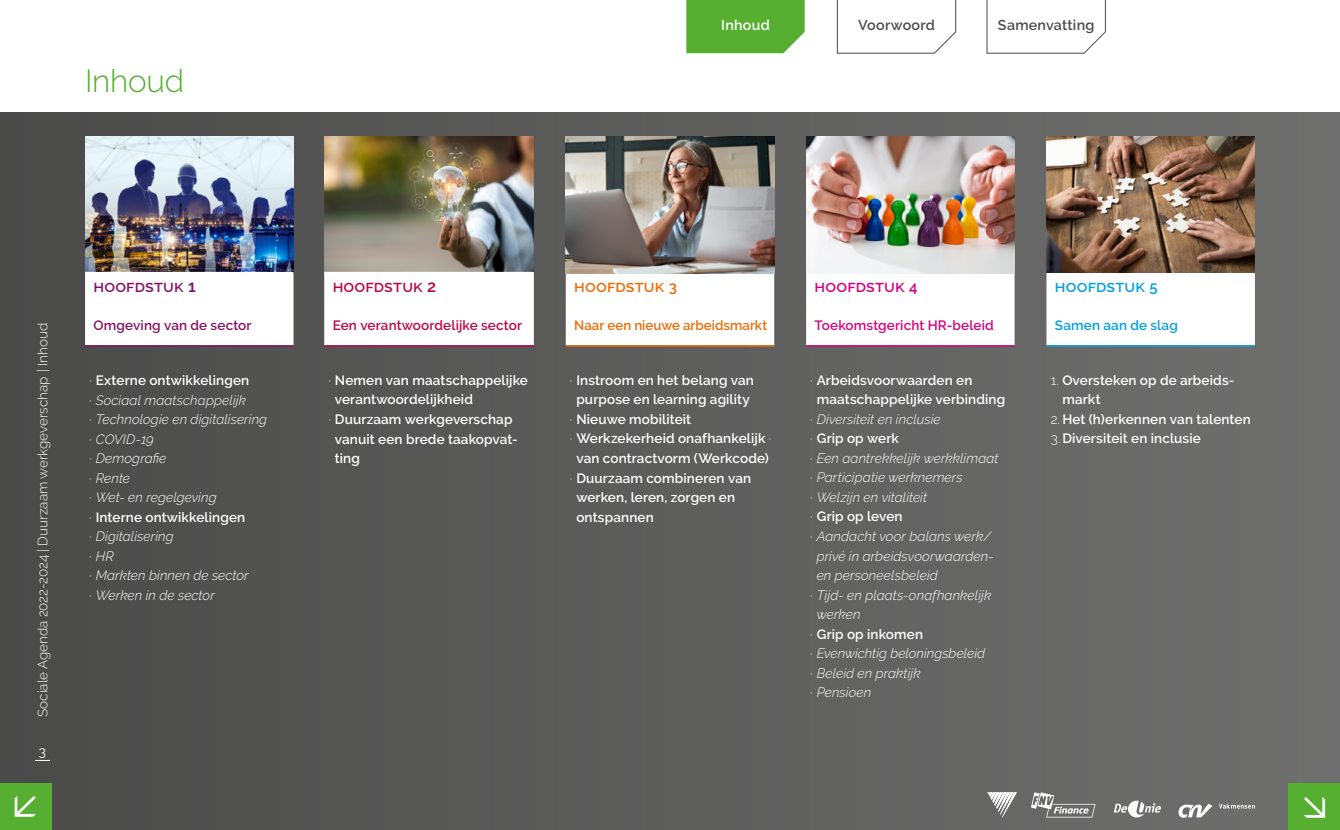
<style>
.page{position:relative;width:1340px;height:830px;background:#fff}
.page>*{position:absolute;margin:0;border:0;box-sizing:border-box;transform-origin:0 0}
.t1{font:300 31.5px "Raleway";letter-spacing:-.01em;color:#56af31}
.t2{font:600 16.5px "Raleway";color:#ed6b06}
.t3{font:600 16.5px "Raleway";color:#d4007f}
.t4{font:600 16.5px "Raleway";color:#009fe3}
.t5{font:600 16.5px "Raleway";color:#b90748}
.t6{font:600 16.5px "Raleway";color:#851163}
.t7{font:600 14.25px "Raleway";letter-spacing:.02em;color:#4a4a49}
.t8{font:600 14.25px "Raleway";letter-spacing:.02em;color:#fff}
.t9{font:italic 300 13.5px/19.5px "Raleway";letter-spacing:.01em;color:#fff}
.t10{font:600 13.5px/19.5px "Raleway";letter-spacing:.01em;color:#fff}
.t11{font:300 13.5px "Raleway";color:#fff}
.t12{font:600 13.5px "Raleway";letter-spacing:.01em;color:#b90748}
.t13{font:600 13.5px "Raleway";letter-spacing:.005em;color:#ed6b06}
.t14{font:600 13.5px "Raleway";letter-spacing:.01em;color:#d4007f}
.t15{font:600 13.5px "Raleway";letter-spacing:.01em;color:#851163}
.t16{font:600 13.5px "Raleway";letter-spacing:.01em;color:#009fe3}
.t17{font:13.5px "Raleway";color:#fff}
.s1{font-style:normal}
.s2{font-weight:600;font-style:normal}
.s3{font-weight:300}
.s4{font-size:15px}
</style>
<div class="page">
<div style="left:0;top:92px;width:1339px;height:737px;background:linear-gradient(to right,#4b4a4a,#70706f)"></div>
<div style="left:0;top:782px;width:51px;height:47px;background:#56af31"></div>
<div style="left:0;top:0;width:1339px;height:112px;background:#fff"></div>
<div style="left:566px;top:272px;width:208px;height:73px;background:#fff"></div>
<hr style="left:566px;top:345px;width:208px;height:1px;background:#ed6b06">
<div style="left:806px;top:272px;width:208px;height:73px;background:#fff"></div>
<hr style="left:806px;top:345px;width:208px;height:1px;background:#d4007f">
<div style="left:1046px;top:272px;width:208px;height:73px;background:#fff"></div>
<hr style="left:1046px;top:345px;width:208px;height:1px;background:#009fe3">
<div style="left:1288px;top:782px;width:51px;height:47px;background:#56af31"></div>
<svg style="left:35px;top:759px;width:15px;height:1px"></svg>
<svg style="left:986px;top:0;width:120px;height:54px"></svg>
<div style="left:686px;top:0;width:118px;height:53px;background:#56af31"></div>
<svg style="left:836px;top:0;width:120px;height:54px"></svg>
<img style="left:85px;top:136px;width:208px;height:136px">
<img style="left:324px;top:136px;width:210px;height:136px">
<img style="left:566px;top:136px;width:208px;height:137px">
<img style="left:806px;top:136px;width:208px;height:137px">
<img style="left:1046px;top:136px;width:208px;height:136px">
<div style="left:324px;top:272px;width:210px;height:73px;background:#fff"></div>
<hr style="left:324px;top:345px;width:210px;height:1px;background:#b90748">
<div style="left:85px;top:272px;width:208px;height:73px;background:#fff"></div>
<hr style="left:85px;top:345px;width:208px;height:1px;background:#851163">
<svg style="left:1030px;top:792px;width:65px;height:25px;background:#888787"></svg>
<svg style="left:1178px;top:803px;width:34px;height:14px"></svg>
<svg style="left:1218px;top:803px;width:36px;height:5px"></svg>
<svg style="left:1113px;top:800px;width:48px;height:17px"></svg>
<svg style="left:987px;top:792px;width:29px;height:25px"></svg>
<h1 class="t1" style="left:85px;top:63px;width:101px">Inhoud</h1>
<p class="t8" style="left:721px;top:17px;width:50px">Inhoud</p>
<p class="t7" style="left:858px;top:17px;width:78px">Voorwoord</p>
<p class="t7" style="left:998px;top:17px;width:98px">Samenvatting</p>
<p class="t11" style="left:35px;top:716px;width:396px;rotate:-90deg">Sociale Agenda 2022-2024 | Duurzaam werkgeverschap | Inhoud</p>
<p class="t17" style="left:39px;top:743px;width:9px">3</p>
<p class="t6" style="left:94px;top:277px;width:104px">hoofdstuk 1</p>
<p class="t15" style="left:94px;top:317px;width:159px">Omgeving van de sector</p>
<p class="t5" style="left:333px;top:277px;width:105px">hoofdstuk 2</p>
<p class="t12" style="left:333px;top:317px;width:191px">Een verantwoordelijke sector</p>
<p class="t9" style="left:89px;top:370px;width:179px"><span class="s1">·</span> <span class="s2">Externe ontwikkelingen<br></span>· Sociaal maatschappelijk<br>· Technologie en digitalisering · COVID-19<br>· Demografie<br>· Rente<br>· Wet- en regelgeving<br><span class="s1">·</span> <span class="s2">Interne ontwikkelingen<br></span>· Digitalisering<br>· HR<br>· Markten binnen de sector<br>· Werken in de sector</p>
<p class="t10" style="left:328px;top:370px;width:201px"><span class="s3">·</span> Nemen van maatschappelijke</p>
<p class="t10" style="left:335px;top:390px;width:140px">verantwoordelijkheid</p>
<p class="t10" style="left:328px;top:409px;width:186px"><span class="s3">·</span> Duurzaam werkgeverschap</p>
<p class="t10" style="left:335px;top:429px;width:184px">vanuit een brede taakopvat-</p>
<p class="t10" style="left:335px;top:448px;width:27px">ting</p>
<p class="t2" style="left:574px;top:277px;width:104px">hoofdstuk <span class="s4">3</span></p>
<p class="t13" style="left:574px;top:317px;width:194px">Naar een nieuwe arbeidsmarkt</p>
<p class="t10" style="left:570px;top:370px;width:185px"><span class="s3">·</span> Instroom en het belang van</p>
<p class="t10" style="left:576px;top:390px;width:175px">purpose en learning agility</p>
<p class="t10" style="left:570px;top:409px;width:123px"><span class="s3">·</span> Nieuwe mobiliteit</p>
<p class="t10" style="left:570px;top:429px;width:203px"><span class="s3">·</span> Werkzekerheid onafhankelijk <span class="s3">·</span></p>
<p class="t10" style="left:576px;top:448px;width:194px">van contractvorm (Werkcode)</p>
<p class="t10" style="left:570px;top:468px;width:183px"><span class="s3">·</span> Duurzaam combineren van</p>
<p class="t10" style="left:576px;top:487px;width:160px">werken, leren, zorgen en</p>
<p class="t10" style="left:576px;top:507px;width:79px">ontspannen</p>
<p class="t3" style="left:814px;top:277px;width:104px">hoofdstuk <span class="s4">4</span></p>
<p class="t14" style="left:814px;top:317px;width:181px">Toekomstgericht HR-beleid</p>
<p class="t10" style="left:816px;top:370px;width:190px;text-indent:-6px"><span class="s3">·</span> Arbeidsvoorwaarden en maatschappelijke verbinding</p>
<p class="t9" style="left:810px;top:409px;width:132px">· Diversiteit en inclusie</p>
<p class="t10" style="left:810px;top:428px;width:90px"><span class="s3">·</span> Grip op werk</p>
<p class="t9" style="left:810px;top:448px;width:190px">· Een aantrekkelijk werkklimaat</p>
<p class="t9" style="left:810px;top:467px;width:154px">· Participatie werknemers</p>
<p class="t9" style="left:810px;top:487px;width:118px">· Welzijn en vitaliteit</p>
<p class="t10" style="left:810px;top:506px;width:94px"><span class="s3">·</span> Grip op leven</p>
<p class="t9" style="left:810px;top:526px;width:182px">· Aandacht voor balans werk/</p>
<p class="t9" style="left:816px;top:545px;width:179px">privé in arbeidsvoorwaarden-</p>
<p class="t9" style="left:816px;top:565px;width:123px">en personeelsbeleid</p>
<p class="t9" style="left:810px;top:584px;width:182px">· Tijd- en plaats-onafhankelijk</p>
<p class="t9" style="left:816px;top:604px;width:45px">werken</p>
<p class="t10" style="left:810px;top:623px;width:114px"><span class="s3">·</span> Grip op inkomen</p>
<p class="t9" style="left:810px;top:643px;width:176px">· Evenwichtig beloningsbeleid</p>
<p class="t9" style="left:810px;top:662px;width:112px">· Beleid en praktijk</p>
<p class="t9" style="left:810px;top:682px;width:63px">· Pensioen</p>
<p class="t4" style="left:1054px;top:277px;width:104px">hoofdstuk <span class="s4">5</span></p>
<p class="t16" style="left:1054px;top:317px;width:124px">Samen aan de slag</p>
<p class="t10" style="left:1062px;top:370px;width:174px;text-indent:-12px"><span class="s3">1.</span> Oversteken op de arbeids&shy;markt</p>
<p class="t10" style="left:1050px;top:409px;width:202px"><span class="s3">2.</span> Het (h)erkennen van talenten<br><span class="s3">3.</span>Diversiteit en inclusie</p>
</div>
